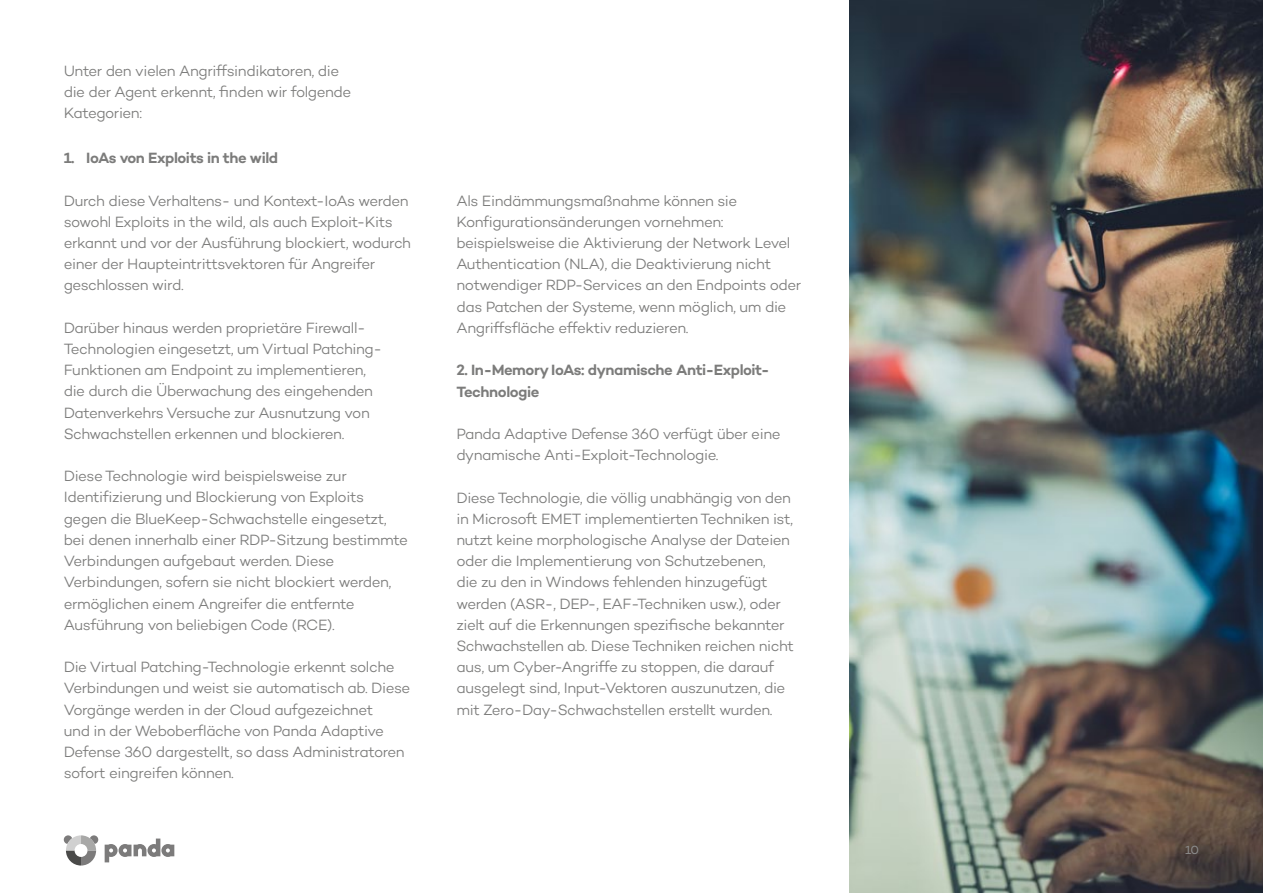
<style>
.page{position:relative;width:1263px;height:893px;background:#fff}
.page>*{position:absolute;margin:0;border:0;box-sizing:border-box;transform-origin:0 0}
.t1{font:300 15.15px/21.1px "Campton";letter-spacing:-.03em;color:#7c7c7b}
.t2{font:600 15.15px/21.1px "Campton";letter-spacing:-.03em;color:#7c7c7b}
.t3{font:12px "Campton";color:#8b8a8a}
</style>
<div class="page">
<svg style="left:64px;top:835px;width:34px;height:30px"></svg>
<svg style="left:105px;top:838px;width:69px;height:24px"></svg>
<img style="left:849px;top:0;width:414px;height:893px">
<p class="t1" style="left:64px;top:60px;width:289px">Unter den vielen Angriffsindikatoren, die die der Agent erkennt, finden wir folgende<br>Kategorien:</p>
<p class="t2" style="left:64px;top:147px;width:216px">1. IoAs von Exploits in the wild</p>
<p class="t1" style="left:64px;top:190px;width:349px">Durch diese Verhaltens- und Kontext-IoAs werden sowohl Exploits in the wild, als auch Exploit-Kits erkannt und vor der Ausführung blockiert, wodurch einer der Haupteintrittsvektoren für Angreifer geschlossen wird.</p>
<p class="t1" style="left:64px;top:317px;width:320px">Darüber hinaus werden proprietäre Firewall-Technologien eingesetzt, um Virtual Patching-Funktionen am Endpoint zu implementieren, die durch die Überwachung des eingehenden Datenverkehrs Versuche zur Ausnutzung von Schwachstellen erkennen und blockieren.</p>
<p class="t1" style="left:64px;top:465px;width:346px">Diese Technologie wird beispielsweise zur Identifizierung und Blockierung von Exploits gegen die BlueKeep-Schwachstelle eingesetzt, bei denen innerhalb einer RDP-Sitzung bestimmte Verbindungen aufgebaut werden. Diese Verbindungen, sofern sie nicht blockiert werden, ermöglichen einem Angreifer die entfernte Ausführung von beliebigen Code (RCE).</p>
<p class="t1" style="left:64px;top:656px;width:348px">Die Virtual Patching-Technologie erkennt solche Verbindungen und weist sie automatisch ab. Diese Vorgänge werden in der Cloud aufgezeichnet<br>und in der Weboberfläche von Panda Adaptive Defense 360 dargestellt, so dass Administratoren sofort eingreifen können.</p>
<p class="t1" style="left:456px;top:190px;width:346px">Als Eindämmungsmaßnahme können sie Konfigurationsänderungen vornehmen: beispielsweise die Aktivierung der Network Level Authentication (NLA), die Deaktivierung nicht notwendiger RDP-Services an den Endpoints oder das Patchen der Systeme, wenn möglich, um die Angriffsfläche effektiv reduzieren.</p>
<p class="t2" style="left:456px;top:359px;width:314px">2. In-Memory IoAs: dynamische Anti-Exploit-<br>Technologie</p>
<p class="t1" style="left:456px;top:423px;width:326px">Panda Adaptive Defense 360 verfügt über eine dynamische Anti-Exploit-Technologie.</p>
<p class="t1" style="left:456px;top:487px;width:339px">Diese Technologie, die völlig unabhängig von den in Microsoft EMET implementierten Techniken ist, nutzt keine morphologische Analyse der Dateien oder die Implementierung von Schutzebenen,<br>die zu den in Windows fehlenden hinzugefügt werden (ASR-, DEP-, EAF-Techniken usw.), oder zielt auf die Erkennungen spezifische bekannter Schwachstellen ab. Diese Techniken reichen nicht aus, um Cyber-Angriffe zu stoppen, die darauf ausgelegt sind, Input-Vektoren auszunutzen, die mit Zero-Day-Schwachstellen erstellt wurden.</p>
<p class="t3" style="left:1185px;top:842px;width:16px">10</p>
</div>
